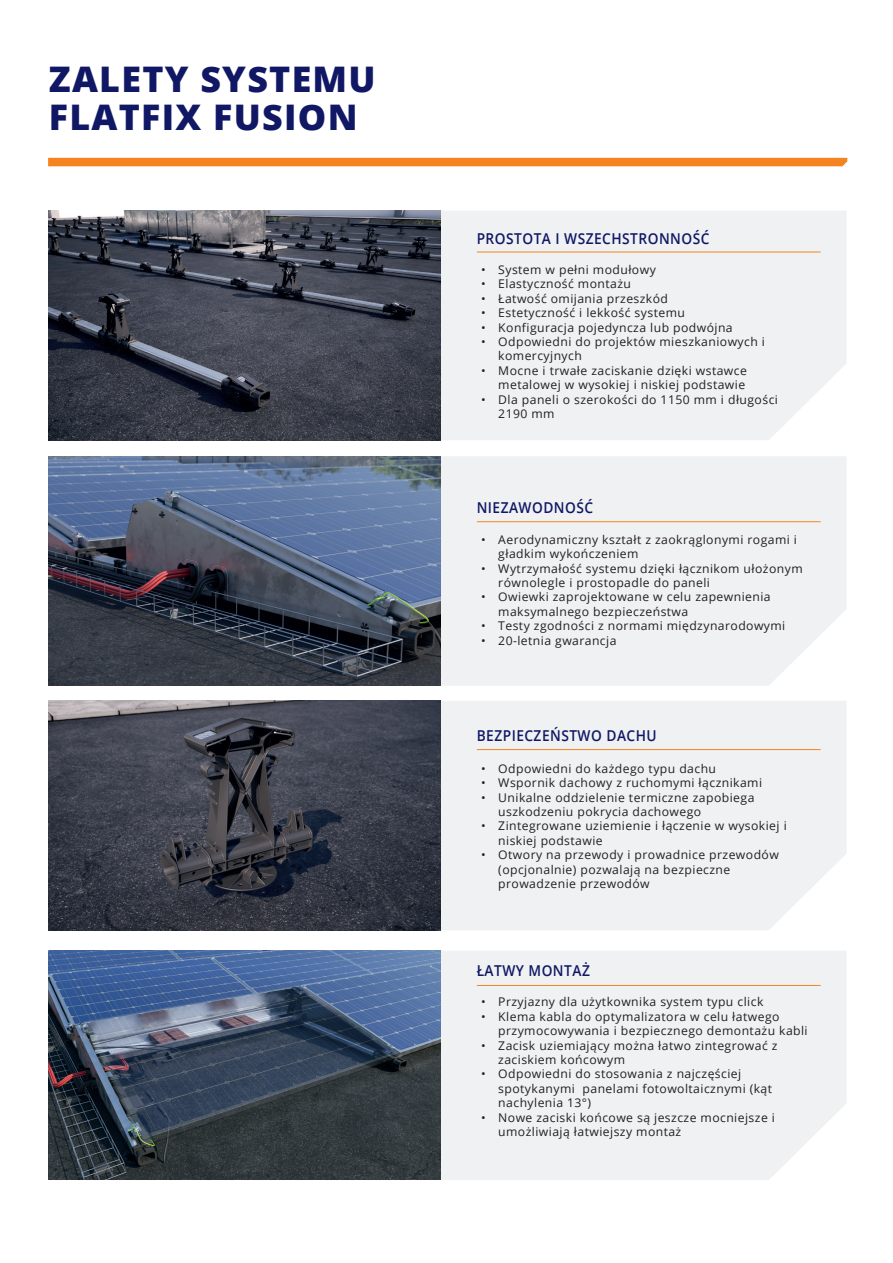
<style>
.page{position:relative;width:893px;height:1263px;background:#fff}
.page>*{position:absolute;margin:0;border:0;box-sizing:border-box;transform-origin:0 0}
.t1{font:800 35.25px/37.5px "Open Sans";letter-spacing:.035em;color:#101865}
.t2{font:600 15px "Open Sans";letter-spacing:.035em;color:#101865;scale:.91 1}
.t3{font:12px/14.4px "Open Sans";letter-spacing:.035em;color:#231f20}
</style>
<div class="page">
<div style="left:441px;top:211px;width:405px;height:229px;background:#f0f1f2"></div>
<div style="left:48px;top:158px;width:799px;height:8px;background:#f58420"></div>
<div style="left:441px;top:951px;width:405px;height:229px;background:#f0f1f2"></div>
<div style="left:441px;top:701px;width:405px;height:229px;background:#f0f1f2"></div>
<div style="left:441px;top:456px;width:405px;height:230px;background:#f0f1f2"></div>
<hr style="left:477px;top:252px;width:344px;height:1px;background:#f58420">
<hr style="left:477px;top:521px;width:344px;height:1px;background:#f58420">
<hr style="left:477px;top:749px;width:344px;height:1px;background:#f58420">
<hr style="left:477px;top:985px;width:344px;height:1px;background:#f58420">
<img style="left:49px;top:211px;width:392px;height:229px">
<img style="left:49px;top:701px;width:392px;height:229px">
<img style="left:49px;top:951px;width:392px;height:229px">
<img style="left:49px;top:456px;width:392px;height:230px">
<h1 class="t1" style="left:49px;top:59px;width:328px">ZALETY SYSTEMU<br>FLATFIX FUSION</h1>
<p class="t2" style="left:477px;top:228px;width:257px">PROSTOTA I WSZECHSTRONNOŚĆ</p>
<p class="t3" style="left:481px;top:262px;width:176px">• System w pełni modułowy</p>
<p class="t3" style="left:481px;top:277px;width:151px">• Elastyczność montażu</p>
<p class="t3" style="left:481px;top:291px;width:189px">• Łatwość omijania przeszkód</p>
<p class="t3" style="left:481px;top:305px;width:205px">• Estetyczność i lekkość systemu</p>
<p class="t3" style="left:481px;top:320px;width:253px">• Konfiguracja pojedyncza lub podwójna</p>
<p class="t3" style="left:498px;top:334px;width:268px;text-indent:-17px">• Odpowiedni do projektów mieszkaniowych i komercyjnych</p>
<p class="t3" style="left:481px;top:363px;width:267px;text-align:right">• Mocne i trwałe zaciskanie dzięki wstawce metalowej w wysokiej i niskiej podstawie</p>
<p class="t3" style="left:498px;top:392px;width:281px;text-indent:-17px">• Dla paneli o szerokości do 1150 mm i długości<br>2190 mm</p>
<p class="t2" style="left:477px;top:497px;width:129px">NIEZAWODNOŚĆ</p>
<p class="t3" style="left:498px;top:532px;width:300px;text-indent:-17px">• Aerodynamiczny kształt z zaokrąglonymi rogami i gładkim wykończeniem</p>
<p class="t3" style="left:498px;top:561px;width:306px;text-indent:-17px">• Wytrzymałość systemu dzięki łącznikom ułożonym równolegle i prostopadle do paneli</p>
<p class="t3" style="left:498px;top:589px;width:274px;text-indent:-17px">• Owiewki zaprojektowane w celu zapewnienia maksymalnego bezpieczeństwa</p>
<p class="t3" style="left:481px;top:618px;width:306px">• Testy zgodności z normami międzynarodowymi</p>
<p class="t3" style="left:481px;top:633px;width:137px">• 20-letnia gwarancja</p>
<p class="t2" style="left:477px;top:725px;width:199px">BEZPIECZEŃSTWO DACHU</p>
<p class="t3" style="left:481px;top:761px;width:237px">• Odpowiedni do każdego typu dachu</p>
<p class="t3" style="left:481px;top:775px;width:283px">• Wspornik dachowy z ruchomymi łącznikami</p>
<p class="t3" style="left:498px;top:790px;width:258px;text-indent:-17px">• Unikalne oddzielenie termiczne zapobiega uszkodzeniu pokrycia dachowego</p>
<p class="t3" style="left:498px;top:818px;width:290px;text-indent:-17px">• Zintegrowane uziemienie i łączenie w wysokiej i niskiej podstawie</p>
<p class="t3" style="left:498px;top:847px;width:282px;text-indent:-17px">• Otwory na przewody i prowadnice przewodów (opcjonalnie) pozwalają na bezpieczne prowadzenie przewodów</p>
<p class="t2" style="left:477px;top:960px;width:126px">ŁATWY MONTAŻ</p>
<p class="t3" style="left:481px;top:994px;width:284px">• Przyjazny dla użytkownika system typu click</p>
<p class="t3" style="left:498px;top:1009px;width:311px;text-indent:-17px">• Klema kabla do optymalizatora w celu łatwego przymocowywania i bezpiecznego demontażu kabli</p>
<p class="t3" style="left:498px;top:1038px;width:281px;text-indent:-17px">• Zacisk uziemiający można łatwo zintegrować z zaciskiem końcowym</p>
<p class="t3" style="left:498px;top:1066px;width:275px;text-indent:-17px">• Odpowiedni do stosowania z najczęściej spotykanymi panelami fotowoltaicznymi (kąt nachylenia 13°)</p>
<p class="t3" style="left:498px;top:1110px;width:278px;text-indent:-17px">• Nowe zaciski końcowe są jeszcze mocniejsze i umożliwiają łatwiejszy montaż</p>
</div>
